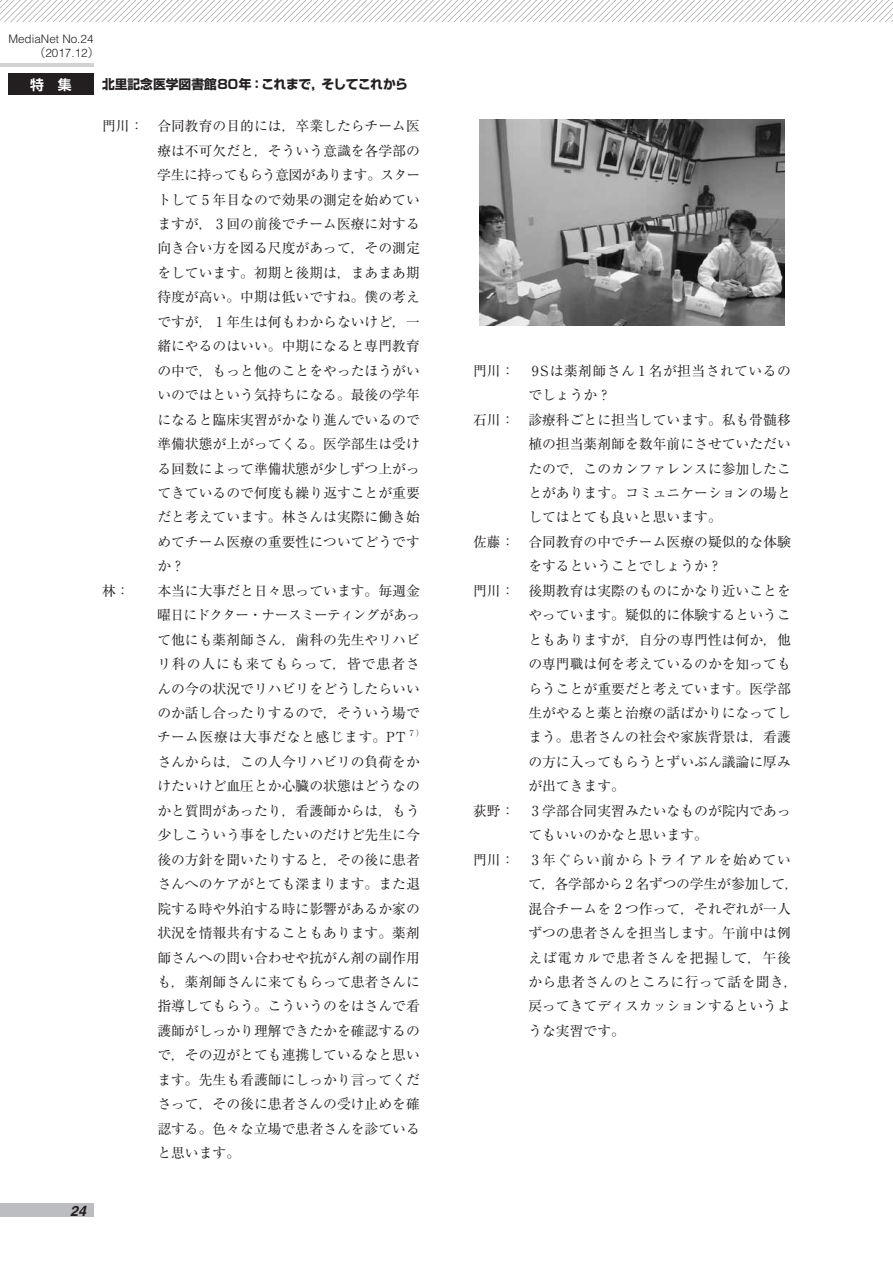
<style>
.page{position:relative;width:893px;height:1263px;background:#fff}
.page>*{position:absolute;margin:0;border:0;box-sizing:border-box;transform-origin:0 0}
.t1{font:italic 700 14.4px "Helvetica";color:#231f20}
.t2{font:13.8px/24.5px "Ryumin Pro";color:#231f20}
.t3{font:13.8px "Ryumin Pro";letter-spacing:-.06em;color:#231f20}
.t4{font:13.8px "Ryumin Pro";letter-spacing:.03em;color:#231f20}
.t5{font:700 13.8px "Shin Go Pro De";color:#fff}
.t6{font:700 12.75px "Shin Go Pro";color:#231f20}
.t7{font:300 11.7px/13.8px "Helvetica";color:#231f20}
.t8{font:8.1px "Ryumin Pro";color:#231f20}
.s1{font-family:"Shin Go Pro"}
</style>
<div class="page">
<svg style="left:0;top:0;width:893px;height:21px"></svg>
<img style="left:480px;top:119px;width:304px;height:206px">
<div style="left:0;top:1204px;width:94px;height:13px;background:#bcbdc0"></div>
<hr style="left:0;top:64px;width:94px;height:3px;background:#d1d2d4">
<div style="left:8px;top:73px;width:85px;height:21px;background:#231f20"></div>
<p class="t7" style="left:34px;top:32px;width:67px;text-indent:-25px">MediaNet No.24<span class="s1">（</span>2017.12<span class="s1">）</span></p>
<p class="t5" style="left:30px;top:73px;width:43px">特　集</p>
<p class="t6" style="left:102px;top:74px;width:307px">北里記念医学図書館80年：これまで，そしてこれから</p>
<p class="t2" style="left:102px;top:113px;width:319px">門川： 合同教育の目的には，卒業したらチーム医</p>
<p class="t2" style="left:157px;top:137px;width:264px">療は不可欠だと，そういう意識を各学部の</p>
<p class="t3" style="left:157px;top:164px;width:265px">学生に持ってもらう意図があります。スター</p>
<p class="t2" style="left:157px;top:186px;width:264px">トして 5 年目なので効果の測定を始めてい</p>
<p class="t2" style="left:157px;top:211px;width:264px">ますが， 3 回の前後でチーム医療に対する</p>
<p class="t2" style="left:157px;top:235px;width:264px">向き合い方を図る尺度があって，その測定</p>
<p class="t2" style="left:157px;top:260px;width:264px">をしています。初期と後期は，まあまあ期</p>
<p class="t2" style="left:157px;top:284px;width:264px">待度が高い。中期は低いですね。僕の考え</p>
<p class="t2" style="left:157px;top:308px;width:264px">ですが， 1 年生は何もわからないけど，一</p>
<p class="t2" style="left:157px;top:333px;width:264px">緒にやるのはいい。中期になると専門教育</p>
<p class="t2" style="left:157px;top:357px;width:264px">の中で，もっと他のことをやったほうがい</p>
<p class="t2" style="left:157px;top:382px;width:264px">いのではという気持ちになる。最後の学年</p>
<p class="t2" style="left:157px;top:406px;width:264px">になると臨床実習がかなり進んでいるので</p>
<p class="t2" style="left:157px;top:431px;width:264px">準備状態が上がってくる。医学部生は受け</p>
<p class="t2" style="left:157px;top:455px;width:264px">る回数によって準備状態が少しずつ上がっ</p>
<p class="t2" style="left:157px;top:480px;width:264px">てきているので何度も繰り返すことが重要</p>
<p class="t2" style="left:157px;top:504px;width:264px">だと考えています。林さんは実際に働き始</p>
<p class="t2" style="left:157px;top:528px;width:264px">めてチーム医療の重要性についてどうです</p>
<p class="t2" style="left:157px;top:553px;width:29px">か？</p>
<p class="t2" style="left:102px;top:577px;width:29px">林：</p>
<p class="t2" style="left:157px;top:577px;width:265px;text-align:justify">本当に大事だと日々思っています。毎週金曜日にドクター・ナースミーティングがあって他にも薬剤師さん，歯科の先生やリハビリ科の人にも来てもらって，皆で患者さんの今の状況でリハビリをどうしたらいいのか話し合ったりするので，そういう場でチーム医療は大事だなと感じます。PT</p>
<p class="t8" style="left:410px;top:726px;width:16px">7）</p>
<p class="t2" style="left:157px;top:749px;width:264px;text-align:justify">さんからは，この人今リハビリの負荷をかけたいけど血圧とか心臓の状態はどうなのかと質問があったり，看護師からは，もう少しこういう事をしたいのだけど先生に今後の方針を聞いたりすると，その後に患者さんへのケアがとても深まります。また退院する時や外泊する時に影響があるか家の状況を情報共有することもあります。薬剤師さんへの問い合わせや抗がん剤の副作用も，薬剤師さんに来てもらって患者さんに指導してもらう。こういうのをはさんで看護師がしっかり理解できたかを確認するので，その辺がとても連携しているなと思います。先生も看護師にしっかり言ってくださって，その後に患者さんの受け止めを確認する。色々な立場で患者さんを診ていると思います。</p>
<p class="t1" style="left:70px;top:1202px;width:17px">24</p>
<p class="t2" style="left:473px;top:357px;width:43px">門川：</p>
<p class="t4" style="left:532px;top:360px;width:261px">9Sは薬剤師さん 1 名が担当されているの</p>
<p class="t2" style="left:528px;top:382px;width:84px">でしょうか？</p>
<p class="t2" style="left:473px;top:406px;width:319px">石川： 診療科ごとに担当しています。私も骨髄移</p>
<p class="t2" style="left:528px;top:431px;width:264px">植の担当薬剤師を数年前にさせていただい</p>
<p class="t2" style="left:528px;top:455px;width:264px">たので，このカンファレンスに参加したこ</p>
<p class="t2" style="left:528px;top:480px;width:264px">とがあります。コミュニケーションの場と</p>
<p class="t2" style="left:528px;top:504px;width:195px">してはとても良いと思います。</p>
<p class="t2" style="left:473px;top:529px;width:319px">佐藤： 合同教育の中でチーム医療の疑似的な体験</p>
<p class="t2" style="left:528px;top:553px;width:195px">をするということでしょうか？</p>
<p class="t2" style="left:473px;top:577px;width:319px">門川： 後期教育は実際のものにかなり近いことを</p>
<p class="t2" style="left:528px;top:602px;width:264px">やっています。疑似的に体験するというこ</p>
<p class="t2" style="left:528px;top:626px;width:264px">ともありますが，自分の専門性は何か，他</p>
<p class="t2" style="left:528px;top:651px;width:264px">の専門職は何を考えているのかを知っても</p>
<p class="t2" style="left:528px;top:675px;width:264px">らうことが重要だと考えています。医学部</p>
<p class="t2" style="left:528px;top:700px;width:264px">生がやると薬と治療の話ばかりになってし</p>
<p class="t2" style="left:528px;top:724px;width:264px">まう。患者さんの社会や家族背景は，看護</p>
<p class="t2" style="left:528px;top:749px;width:264px">の方に入ってもらうとずいぶん議論に厚み</p>
<p class="t2" style="left:528px;top:773px;width:98px">が出てきます。</p>
<p class="t2" style="left:473px;top:797px;width:43px">荻野：</p>
<p class="t2" style="left:528px;top:797px;width:264px">3 学部合同実習みたいなものが院内であってもいいのかなと思います。</p>
<p class="t2" style="left:473px;top:846px;width:43px">門川：</p>
<p class="t2" style="left:528px;top:846px;width:272px">3 年ぐらい前からトライアルを始めていて，各学部から 2 名ずつの学生が参加して，混合チームを 2 つ作って，それぞれが一人ずつの患者さんを担当します。午前中は例えば電カルで患者さんを把握して，午後から患者さんのところに行って話を聞き，戻ってきてディスカッションするというような実習です。</p>
</div>
